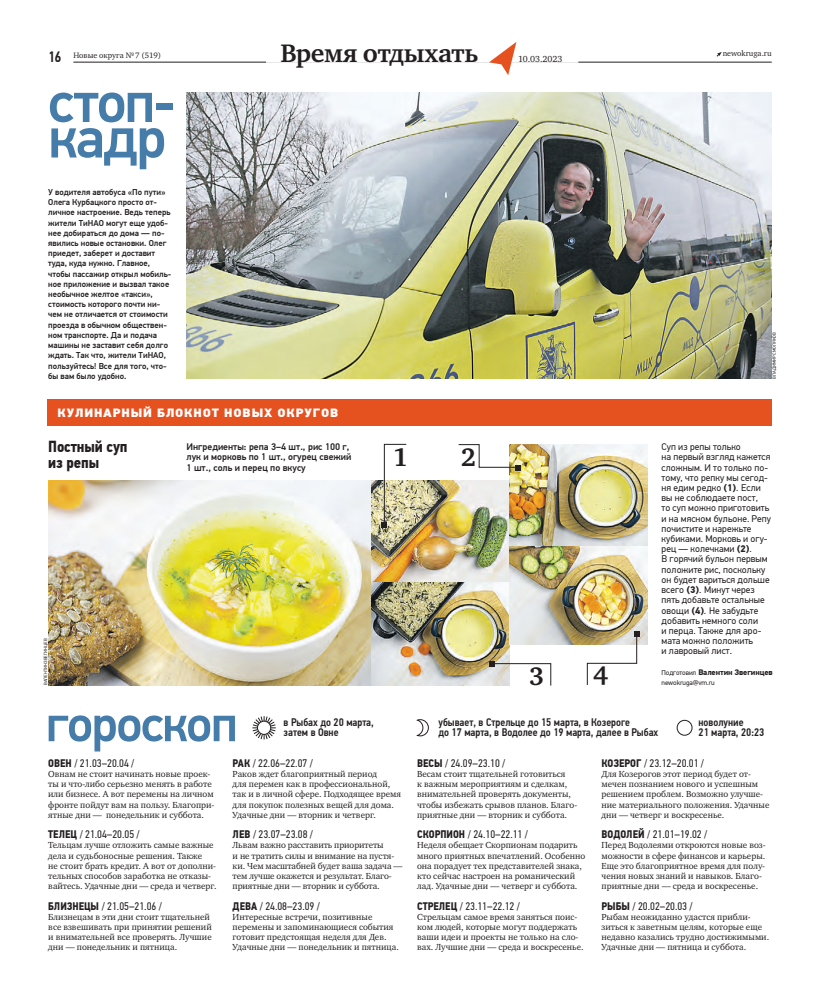
<style>
.page{position:relative;width:820px;height:993px;background:#fff}
.page>*{position:absolute;margin:0;border:0;box-sizing:border-box;transform-origin:0 0}
.t1{font:500 58.8px "PF Din Text Pro";letter-spacing:-.035em;color:#457ca9}
.t2{font:500 51.4px "PF Din Text Pro";letter-spacing:-.035em;color:#457ca9}
.t3{font:700 26px "Charter ITC";letter-spacing:-.01em;color:#231f20}
.t4{font:700 16px/16px "PF Din Text Cond Pro";letter-spacing:-.01em;color:#231f20}
.t5{font:500 15px "PF Din Text Cond Pro";color:#231f20}
.t6{font:900 12px "PF Din Text Pro";letter-spacing:.07em;color:#fff}
.t7{font:11px "PF Din Text Cond Pro";color:#231f20}
.t8{font:500 11px/10.2px "PF Din Text Cond Pro";color:#231f20}
.t9{font:9.6px/10.2px "PF Din Text Pro";letter-spacing:.005em;color:#231f20}
.t10{font:500 9.6px/10.2px "PF Din Text Pro";color:#231f20}
.t11{font:9px/10.2px "Charter ITC";color:#231f20}
.t12{font:500 8.5px/10.2px "PF Din Text Pro";color:#231f20}
.t13{font:8px "Charter ITC";color:#231f20}
.t14{font:700 8px "PF Din Text Pro";letter-spacing:-.015em;color:#231f20}
.t15{font:7px "PF Din Text Pro";letter-spacing:-.015em;color:#231f20}
.t16{font:4.5px "PF Din Text Pro";color:#231f20}
.s1{font-weight:700}
.s2{font-weight:400;font-size:7px}
</style>
<div class="page">
<svg style="left:716px;top:52px;width:5px;height:5px"></svg>
<hr style="left:73px;top:62px;width:698px;height:1px;background:#231f20">
<div style="left:266px;top:43px;width:312px;height:20px;background:#fff"></div>
<svg style="left:489px;top:42px;width:27px;height:33px"></svg>
<svg style="left:416px;top:719px;width:12px;height:17px"></svg>
<svg style="left:252px;top:716px;width:24px;height:23px"></svg>
<div style="left:676px;top:719px;width:16px;height:16px;border:1px solid #231f20;border-radius:50%"></div>
<img style="left:186px;top:93px;width:585px;height:285px">
<img style="left:48px;top:480px;width:461px;height:204px">
<img style="left:509px;top:444px;width:138px;height:200px">
<svg style="left:381px;top:443px;width:25px;height:85px"></svg>
<svg style="left:489px;top:660px;width:62px;height:25px"></svg>
<svg style="left:586px;top:631px;width:53px;height:54px"></svg>
<svg style="left:458px;top:444px;width:63px;height:26px"></svg>
<div style="left:47px;top:399px;width:724px;height:26px;background:#e65120"></div>
<h3 class="t5" style="left:48px;top:51px;width:15px">16</h3>
<h3 class="t3" style="left:280px;top:37px;width:199px">Время отдыхать</h3>
<p class="t13" style="left:722px;top:48px;width:51px">newokruga.ru</p>
<p class="t13" style="left:73px;top:50px;width:89px">Новые округа № 7 (519)</p>
<p class="t11" style="left:518px;top:54px;width:45px">10.03.2023</p>
<h1 class="t1" style="left:48px;top:78px;width:128px">стоп-</h1>
<h1 class="t1" style="left:48px;top:113px;width:120px">кадр</h1>
<p class="t12" style="left:48px;top:188px;width:125px">У водителя автобуса «По пути»<br>Олега Курбацкого просто от&shy;личное настроение. Ведь теперь жители ТиНАО могут еще удоб&shy;нее добираться до дома — по&shy;явились новые остановки. Олег приедет, заберет и доставит туда, куда нужно. Главное, чтобы пассажир открыл мобиль&shy;ное приложение и вызвал такое необычное желтое «такси», стоимость которого почти ни&shy;чем не отличается от стоимости проезда в обычном обществен&shy;ном транспорте. Да и подача машины не заставит себя долго ждать. Так что, жители ТиНАО, пользуйтесь! Все для того, что&shy;бы вам было удобно.</p>
<h3 class="t6" style="left:58px;top:407px;width:282px">КУЛИНАРНЫЙ БЛОКНОТ НОВЫХ ОКРУГОВ</h3>
<p class="t16" style="left:772px;top:378px;width:48px;rotate:-90deg">ВЛАДИМИР СМОЛЯКОВ</p>
<h3 class="t4" style="left:48px;top:439px;width:81px">Постный суп из репы</h3>
<p class="t10" style="left:186px;top:442px;width:166px">Ингредиенты: репа 3–4 шт., рис 100 г, лук и морковь по 1 шт., огурец свежий<br>1 шт., соль и перец по вкусу</p>
<p class="t9" style="left:661px;top:442px;width:111px">Суп из репы только<br>на первый взгляд кажется сложным. И то только по&shy;тому, что репку мы сегод&shy;ня едим редко <span class="s1">(1)</span>. Если вы не соблюдаете пост,<br>то суп можно приготовить и на мясном бульоне. Репу почистите и нарежьте кубиками. Морковь и огу&shy;рец — колечками <span class="s1">(2)</span>.<br>В горячий бульон первым положите рис, поскольку он будет вариться дольше всего <span class="s1">(3)</span>. Минут через пять добавьте остальные овощи <span class="s1">(4)</span>. Не забудьте добавить немного соли<br>и перца. Также для аро&shy;мата можно положить<br>и лавровый лист.</p>
<p class="t14" style="left:661px;top:668px;width:112px"><span class="s2">Подготовил</span> Валентин Звегинцев</p>
<p class="t15" style="left:661px;top:679px;width:55px">newokruga@vm.ru</p>
<h3 class="t3" style="left:393px;top:441px;width:17px">1</h3>
<h3 class="t3" style="left:460px;top:441px;width:17px">2</h3>
<p class="t16" style="left:44px;top:684px;width:48px;rotate:-90deg">ВАЛЕНТИНЗВЕГИНЦЕВ</p>
<h3 class="t3" style="left:593px;top:659px;width:17px">4</h3>
<h3 class="t3" style="left:529px;top:659px;width:17px">3</h3>
<h2 class="t2" style="left:46px;top:702px;width:194px">гороскоп</h2>
<p class="t7" style="left:48px;top:758px;width:88px"><span class="s1">ОВЕН</span> / 21.03–20.04 /</p>
<p class="t11" style="left:48px;top:768px;width:168px">Овнам не стоит начинать новые проек&shy;ты и что-либо серьезно менять в работе или бизнесе. А вот перемены на личном фронте пойдут вам на пользу. Благопри&shy;ятные дни — понедельник и суббота.</p>
<p class="t7" style="left:232px;top:829px;width:82px"><span class="s1">ЛЕВ</span> / 23.07–23.08 /</p>
<p class="t11" style="left:232px;top:839px;width:171px">Львам важно расставить приоритеты<br>и не тратить силы и внимание на пустя&shy;ки. Чем масштабней будет ваша задача — тем лучше окажется и результат. Благо&shy;приятные дни — вторник и суббота.</p>
<p class="t8" style="left:283px;top:717px;width:92px">в Рыбах до 20 марта, затем в Овне</p>
<p class="t8" style="left:438px;top:717px;width:221px">убывает, в Стрельце до 15 марта, в Козероге<br>до 17 марта, в Водолее до 19 марта, далее в Рыбах</p>
<p class="t8" style="left:698px;top:717px;width:67px">новолуние<br>21 марта, 20:23</p>
<p class="t7" style="left:232px;top:758px;width:82px"><span class="s1">РАК</span> / 22.06–22.07 /</p>
<p class="t11" style="left:232px;top:768px;width:170px">Раков ждет благоприятный период<br>для перемен как в профессиональной, так и в личной сфере. Подходящее время для покупок полезных вещей для дома.<br>Удачные дни — вторник и четверг.</p>
<p class="t7" style="left:417px;top:758px;width:90px"><span class="s1">ВЕСЫ</span> / 24.09–23.10 /</p>
<p class="t11" style="left:417px;top:768px;width:161px">Весам стоит тщательней готовиться<br>к важным мероприятиям и сделкам, внимательней проверять документы, чтобы избежать срывов планов. Благо&shy;приятные дни — вторник и суббота.</p>
<p class="t7" style="left:601px;top:758px;width:104px"><span class="s1">КОЗЕРОГ</span> / 23.12–20.01 /</p>
<p class="t11" style="left:601px;top:768px;width:169px">Для Козерогов этот период будет от&shy;мечен познанием нового и успешным решением проблем. Возможно улучше&shy;ние материального положения. Удачные дни — четверг и воскресенье.</p>
<p class="t7" style="left:601px;top:829px;width:107px"><span class="s1">ВОДОЛЕЙ</span> / 21.01–19.02 /</p>
<p class="t11" style="left:601px;top:839px;width:166px">Перед Водолеями откроются новые воз&shy;можности в сфере финансов и карьеры.<br>Еще это благоприятное время для полу&shy;чения новых знаний и навыков. Благо&shy;приятные дни — среда и воскресенье.</p>
<p class="t7" style="left:48px;top:829px;width:93px"><span class="s1">ТЕЛЕЦ</span> / 21.04–20.05 /</p>
<p class="t11" style="left:48px;top:839px;width:170px">Тельцам лучше отложить самые важные дела и судьбоносные решения. Также<br>не стоит брать кредит. А вот от дополни&shy;тельных способов заработка не отказы&shy;вайтесь. Удачные дни — среда и четверг.</p>
<p class="t7" style="left:417px;top:829px;width:112px"><span class="s1">СКОРПИОН</span> / 24.10–22.11 /</p>
<p class="t11" style="left:417px;top:839px;width:170px">Неделя обещает Скорпионам подарить много приятных впечатлений. Особенно она порадует тех представителей знака, кто сейчас настроен на романический лад. Удачные дни — четверг и суббота.</p>
<p class="t7" style="left:48px;top:901px;width:115px"><span class="s1">БЛИЗНЕЦЫ</span> / 21.05–21.06 /</p>
<p class="t11" style="left:48px;top:911px;width:165px">Близнецам в эти дни стоит тщательней все взвешивать при принятии решений и внимательней все проверять. Лучшие дни — понедельник и пятница.</p>
<p class="t7" style="left:232px;top:901px;width:89px"><span class="s1">ДЕВА</span> / 24.08–23.09 /</p>
<p class="t11" style="left:232px;top:911px;width:168px">Интересные встречи, позитивные перемены и запоминающиеся события готовит предстоящая неделя для Дев.<br>Удачные дни — понедельник и пятница.</p>
<p class="t7" style="left:417px;top:901px;width:104px"><span class="s1">СТРЕЛЕЦ</span> / 23.11–22.12 /</p>
<p class="t11" style="left:417px;top:911px;width:168px">Стрельцам самое время заняться поис&shy;ком людей, которые могут поддержать ваши идеи и проекты не только на сло&shy;вах. Лучшие дни — среда и воскресенье.</p>
<p class="t7" style="left:601px;top:901px;width:93px"><span class="s1">РЫБЫ</span> / 20.02–20.03 /</p>
<p class="t11" style="left:601px;top:911px;width:169px">Рыбам неожиданно удастся прибли&shy;зиться к заветным целям, которые еще недавно казались трудно достижимыми.<br>Удачные дни — пятница и суббота.</p>
</div>
